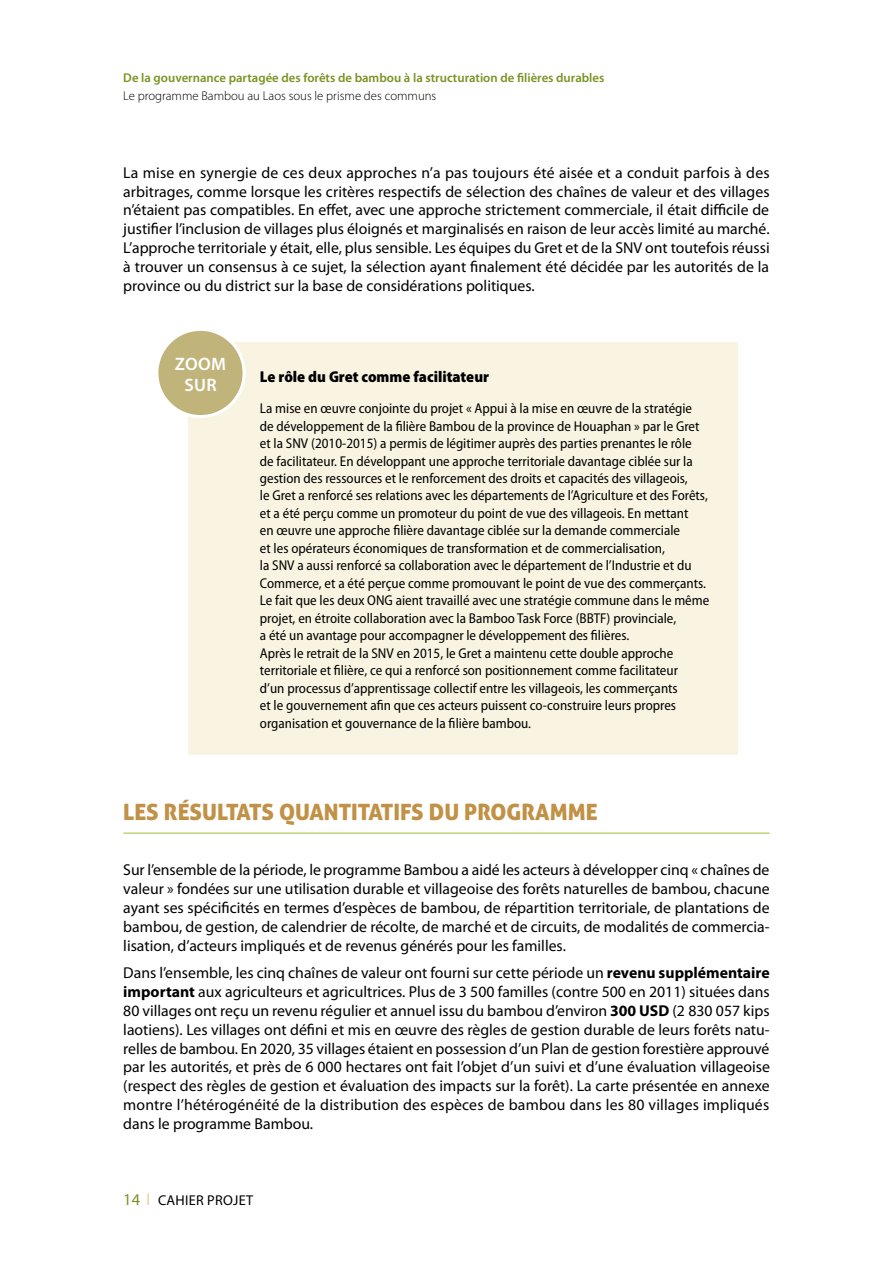
<style>
.page{position:relative;width:893px;height:1263px;background:#fff}
.page>*{position:absolute;margin:0;border:0;box-sizing:border-box;transform-origin:0 0}
.t1{font:22.5px "Aller Display";color:#c09146}
.t2{font:600 18px/21px "Myriad Pro";letter-spacing:.02em;color:#fff;text-align:center}
.t3{font:15.75px/18.9px "Myriad Pro";color:#000;text-align:justify}
.t4{font:900 semi-condensed 15.75px "Myriad Pro";color:#000}
.t5{font:semi-condensed 14.25px/17.4px "Myriad Pro";color:#000}
.t6{font:14.25px "Myriad Pro";letter-spacing:.02em;color:#000}
.t7{font:600 12.75px "Myriad Pro";color:#789322}
.t8{font:300 12.75px "Myriad Pro";color:#000}
.s1{font-weight:700}
.s2{font-size:16.5px;color:#789322}
.s3{color:#e9c381}
</style>
<div class="page">
<div style="left:188px;top:342px;width:550px;height:413px;background:#f9f4e2"></div>
<div style="left:157px;top:329px;width:87px;height:87px;background:#c0b47b;border-radius:50%"></div>
<div style="left:155px;top:328px;width:91px;height:90px;border:3px solid #fff;border-radius:50%"></div>
<hr style="left:123px;top:833px;width:647px;height:1px;background:#9ebd38">
<p class="t7" style="left:123px;top:69px;width:483px">De la gouvernance partagée des forêts de bambou à la structuration de filières durables</p>
<p class="t8" style="left:123px;top:89px;width:315px">Le programme Bambou au Laos sous le prisme des communs</p>
<p class="t3" style="left:123px;top:163px;width:648px">La mise en synergie de ces deux approches n’a pas toujours été aisée et a conduit parfois à des arbitrages, comme lorsque les critères respectifs de sélection des chaînes de valeur et des villages n’étaient pas compatibles. En effet, avec une approche strictement commerciale, il était difficile de justifier l’inclusion de villages plus éloignés et marginalisés en raison de leur accès limité au marché.<br>L’approche territoriale y était, elle, plus sensible. Les équipes du Gret et de la SNV ont toutefois réussi à trouver un consensus à ce sujet, la sélection ayant finalement été décidée par les autorités de la province ou du district sur la base de considérations politiques.</p>
<p class="t2" style="left:175px;top:353px;width:53px">ZOOM<br>SUR</p>
<p class="t4" style="left:260px;top:367px;width:231px">Le rôle du Gret comme facilitateur</p>
<p class="t5" style="left:260px;top:400px;width:451px">La mise en œuvre conjointe du projet « Appui à la mise en œuvre de la stratégie de développement de la filière Bambou de la province de Houaphan » par le Gret et la SNV (2010-2015) a permis de légitimer auprès des parties prenantes le rôle<br>de facilitateur. En développant une approche territoriale davantage ciblée sur la gestion des ressources et le renforcement des droits et capacités des villageois,<br>le Gret a renforcé ses relations avec les départements de l’Agriculture et des Forêts, et a été perçu comme un promoteur du point de vue des villageois. En mettant<br>en œuvre une approche filière davantage ciblée sur la demande commerciale<br>et les opérateurs économiques de transformation et de commercialisation,<br>la SNV a aussi renforcé sa collaboration avec le département de l’Industrie et du Commerce, et a été perçue comme promouvant le point de vue des commerçants.<br>Le fait que les deux ONG aient travaillé avec une stratégie commune dans le même projet, en étroite collaboration avec la Bamboo Task Force (BBTF) provinciale,<br>a été un avantage pour accompagner le développement des filières.<br>Après le retrait de la SNV en 2015, le Gret a maintenu cette double approche territoriale et filière, ce qui a renforcé son positionnement comme facilitateur<br>d’un processus d’apprentissage collectif entre les villageois, les commerçants<br>et le gouvernement afin que ces acteurs puissent co-construire leurs propres organisation et gouvernance de la filière bambou.</p>
<h1 class="t1" style="left:123px;top:797px;width:476px">LES RÉSULTATS QUANTITATIFS DU PROGRAMME</h1>
<p class="t3" style="left:123px;top:860px;width:648px">Sur l’ensemble de la période, le programme Bambou a aidé les acteurs à développer cinq « chaînes de valeur » fondées sur une utilisation durable et villageoise des forêts naturelles de bambou, chacune ayant ses spécificités en termes d’espèces de bambou, de répartition territoriale, de plantations de bambou, de gestion, de calendrier de récolte, de marché et de circuits, de modalités de commercia&shy;lisation, d’acteurs impliqués et de revenus générés pour les familles.</p>
<p class="t3" style="left:123px;top:963px;width:648px">Dans l’ensemble, les cinq chaînes de valeur ont fourni sur cette période un <span class="s1">revenu supplémentaire important</span> aux agriculteurs et agricultrices. Plus de 3 500 familles (contre 500 en 2011) situées dans 80 villages ont reçu un revenu régulier et annuel issu du bambou d’environ <span class="s1">300 USD</span> (2 830 057 kips laotiens). Les villages ont défini et mis en œuvre des règles de gestion durable de leurs forêts natu&shy;relles de bambou. En 2020, 35 villages étaient en possession d’un Plan de gestion forestière approuvé par les autorités, et près de 6 000 hectares ont fait l’objet d’un suivi et d’une évaluation villageoise (respect des règles de gestion et évaluation des impacts sur la forêt). La carte présentée en annexe montre l’hétérogénéité de la distribution des espèces de bambou dans les 80 villages impliqués dans le programme Bambou.</p>
<p class="t6" style="left:123px;top:1191px;width:131px"><span class="s2">14</span> <span class="s3">❘</span> CAHIER PROJET</p>
</div>
